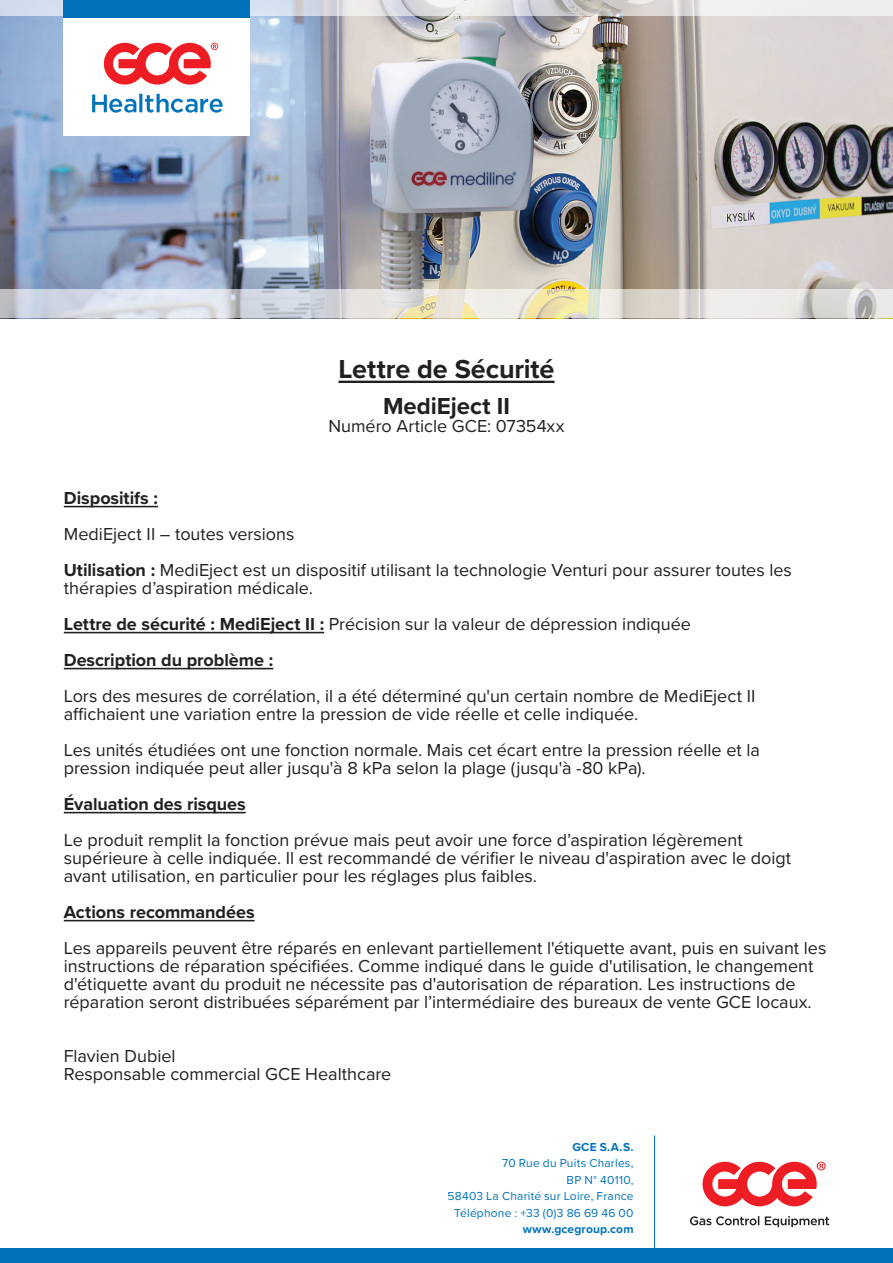
<style>
.page{position:relative;width:893px;height:1263px;background:#fff}
.page>*{position:absolute;margin:0;border:0;box-sizing:border-box;transform-origin:0 0}
.Bodycopy_10pt{font:700 27px "Proxima Nova";letter-spacing:-.005em;color:#231f20}
.Bodycopy_10pt-2{font:700 24px "Proxima Nova";color:#231f20}
.Bodycopy_10pt-3{font:18px/18px "Proxima Nova";color:#231f20}
.Bodycopy_10pt-4{font:700 18px "Proxima Nova";color:#231f20}
.Footnes_-_rear_page{font:12px/16.5px "Proxima Nova";letter-spacing:.015em;color:#0073bc;text-align:right}
.s1{font-weight:700}
</style>
<div class="page">
<div style="left:0;top:1248px;width:893px;height:15px;background:#0073bc"></div>
<img style="left:0;top:16px;width:893px;height:303px">
<hr style="left:338px;top:381px;width:216px;height:2px;background:#231f20">
<hr style="left:64px;top:506px;width:94px;height:1px;background:#231f20">
<hr style="left:64px;top:632px;width:260px;height:1px;background:#231f20">
<hr style="left:64px;top:668px;width:209px;height:1px;background:#231f20">
<hr style="left:64px;top:812px;width:182px;height:1px;background:#231f20">
<hr style="left:64px;top:920px;width:191px;height:1px;background:#231f20">
<svg style="left:0;top:0;width:893px;height:16px;background:#dedee1"></svg>
<div style="left:64px;top:0;width:186px;height:17px;background:#0073bc"></div>
<div style="left:64px;top:19px;width:186px;height:117px;background:#fff"></div>
<svg style="left:92px;top:94px;width:131px;height:19px"></svg>
<svg style="left:104px;top:43px;width:114px;height:42px"></svg>
<hr style="left:654px;top:1135px;width:1px;height:128px;background:#0073bc">
<svg style="left:690px;top:1216px;width:139px;height:11px"></svg>
<svg style="left:703px;top:1162px;width:123px;height:44px"></svg>
<svg style="left:0;top:290px;width:893px;height:28px;background:#ddddd9"></svg>
<p class="Bodycopy_10pt" style="left:338px;top:349px;width:218px">Lettre de Sécurité</p>
<p class="Bodycopy_10pt-2" style="left:383px;top:388px;width:128px">MediEject II</p>
<p class="Bodycopy_10pt-3" style="left:328px;top:416px;width:238px">Numéro Article GCE: 07354xx</p>
<p class="Bodycopy_10pt-4" style="left:64px;top:485px;width:96px">Dispositifs :</p>
<p class="Bodycopy_10pt-3" style="left:64px;top:524px;width:232px">MediEject II – toutes versions</p>
<p class="Bodycopy_10pt-3" style="left:64px;top:560px;width:730px"><span class="s1">Utilisation :</span> MediEject est un dispositif utilisant la technologie Venturi pour assurer toutes les thérapies d’aspiration médicale.</p>
<p class="Bodycopy_10pt-3" style="left:64px;top:614px;width:629px"><span class="s1">Lettre de sécurité : MediEject II :</span> Précision sur la valeur de dépression indiquée</p>
<p class="Bodycopy_10pt-4" style="left:64px;top:647px;width:211px">Description du problème :</p>
<p class="Bodycopy_10pt-3" style="left:64px;top:686px;width:693px">Lors des mesures de corrélation, il a été déterminé qu'un certain nombre de MediEject II affichaient une variation entre la pression de vide réelle et celle indiquée.</p>
<p class="Bodycopy_10pt-3" style="left:64px;top:740px;width:698px">Les unités étudiées ont une fonction normale. Mais cet écart entre la pression réelle et la pression indiquée peut aller jusqu'à 8 kPa selon la plage (jusqu'à -80 kPa).</p>
<p class="Bodycopy_10pt-4" style="left:64px;top:791px;width:183px">Évaluation des risques</p>
<p class="Bodycopy_10pt-3" style="left:64px;top:830px;width:729px">Le produit remplit la fonction prévue mais peut avoir une force d’aspiration légèrement supérieure à celle indiquée. Il est recommandé de vérifier le niveau d'aspiration avec le doigt avant utilisation, en particulier pour les réglages plus faibles.</p>
<p class="Bodycopy_10pt-4" style="left:64px;top:899px;width:192px">Actions recommandées</p>
<p class="Bodycopy_10pt-3" style="left:64px;top:938px;width:764px">Les appareils peuvent être réparés en enlevant partiellement l'étiquette avant, puis en suivant les instructions de réparation spécifiées. Comme indiqué dans le guide d'utilisation, le changement d'étiquette avant du produit ne nécessite pas d'autorisation de réparation. Les instructions de réparation seront distribuées séparément par l’intermédiaire des bureaux de vente GCE locaux.</p>
<p class="Bodycopy_10pt-3" style="left:64px;top:1046px;width:113px">Flavien Dubiel</p>
<p class="Bodycopy_10pt-3" style="left:64px;top:1064px;width:329px">Responsable commercial GCE Healthcare</p>
<p class="Footnes_-_rear_page" style="left:447px;top:1138px;width:188px"><span class="s1">GCE S.A.S.<br></span>70 Rue du Puits Charles,<br>BP N° 40110,<br>58403 La Charité sur Loire, France</p>
<p class="Footnes_-_rear_page" style="left:454px;top:1204px;width:181px">Téléphone : +33 (0)3 86 69 46 00 <span class="s1">www.gcegroup.com</span></p>
</div>
